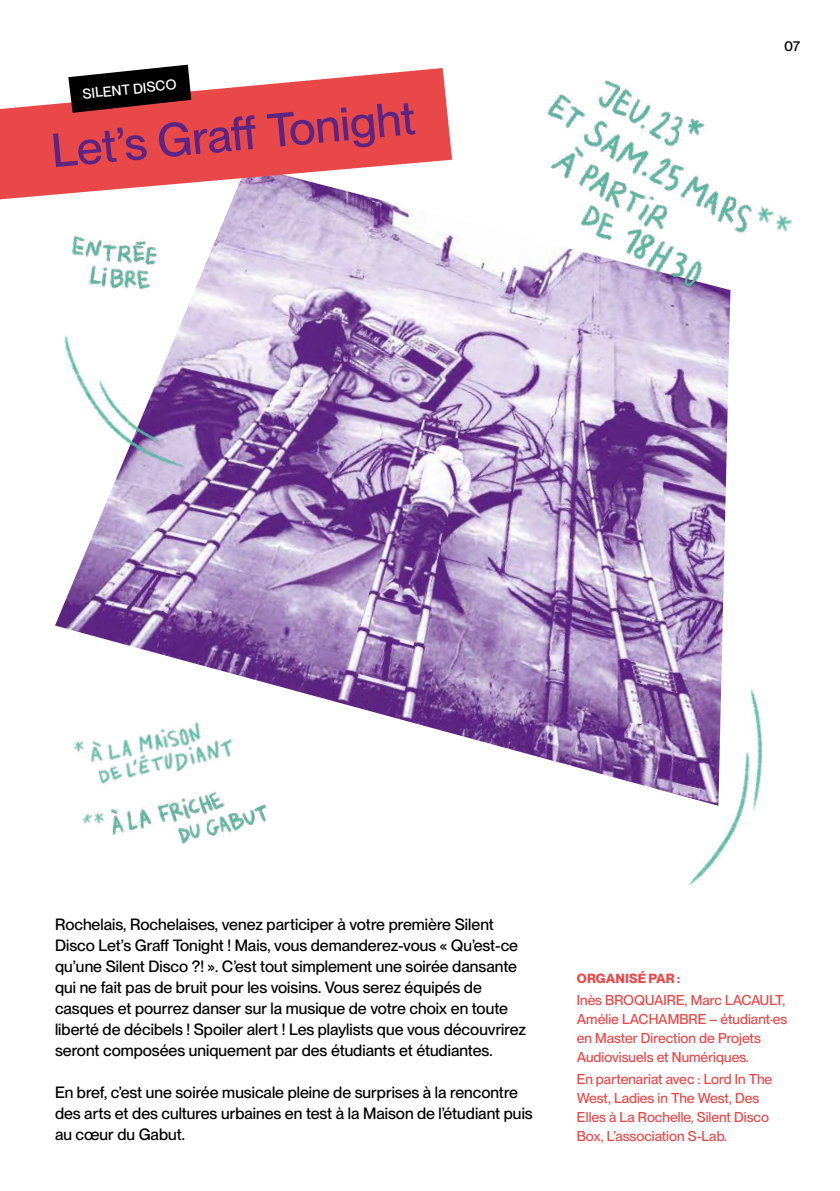
<style>
.page{position:relative;width:840px;height:1191px;background:#fff}
.page>*{position:absolute;margin:0;border:0;box-sizing:border-box;transform-origin:0 0}
.t1{font:500 46.6px "PP Neue Montreal";color:#5c2483}
.t2{font:500 16px/21px "PP Neue Montreal";color:#000}
.t3{font:500 14px/19px "PP Neue Montreal";color:#e94849}
.t4{font:500 14px "PP Neue Montreal";color:#fff}
.t5{font:500 14px "PP Neue Montreal";color:#000}
.t6{font:700 13px "PP Neue Montreal";color:#e94849}
</style>
<div class="page">
<img style="left:0;top:64px;width:762px;height:822px">
<img style="left:752px;top:193px;width:18px;height:41px">
<img style="left:770px;top:211px;width:23px;height:21px">
<p class="t4" style="left:82px;top:86px;width:96px;rotate:-6deg">SILENT DISCO</p>
<h1 class="t1" style="left:49px;top:123px;width:366px;rotate:-5deg">Let’s Graff Tonight</h1>
<p class="t5" style="left:783px;top:38px;width:18px">07</p>
<p class="t2" style="left:55px;top:914px;width:472px">Rochelais, Rochelaises, venez participer à votre première Silent Disco Let’s Graff Tonight ! Mais, vous demanderez-vous « Qu’est-ce qu’une Silent Disco ?! ». C’est tout simplement une soirée dansante qui ne fait pas de bruit pour les voisins. Vous serez équipés de casques et pourrez danser sur la musique de votre choix en toute liberté de décibels ! Spoiler alert ! Les playlists que vous découvrirez seront composées uniquement par des étudiants et étudiantes.</p>
<p class="t2" style="left:55px;top:1082px;width:479px">En bref, c’est une soirée musicale pleine de surprises à la rencontre des arts et des cultures urbaines en test à la Maison de l’étudiant puis au cœur du Gabut.</p>
<p class="t6" style="left:576px;top:970px;width:105px">ORGANISÉ PAR :</p>
<p class="t3" style="left:576px;top:990px;width:212px">Inès BROQUAIRE, Marc LACAULT,<br>Amélie LACHAMBRE – étudiant·es en Master Direction de Projets<br>Audiovisuels et Numériques.</p>
<p class="t3" style="left:576px;top:1069px;width:197px">En partenariat avec : Lord In The<br>West, Ladies in The West, Des<br>Elles à La Rochelle, Silent Disco<br>Box, L’association S-Lab.</p>
</div>
